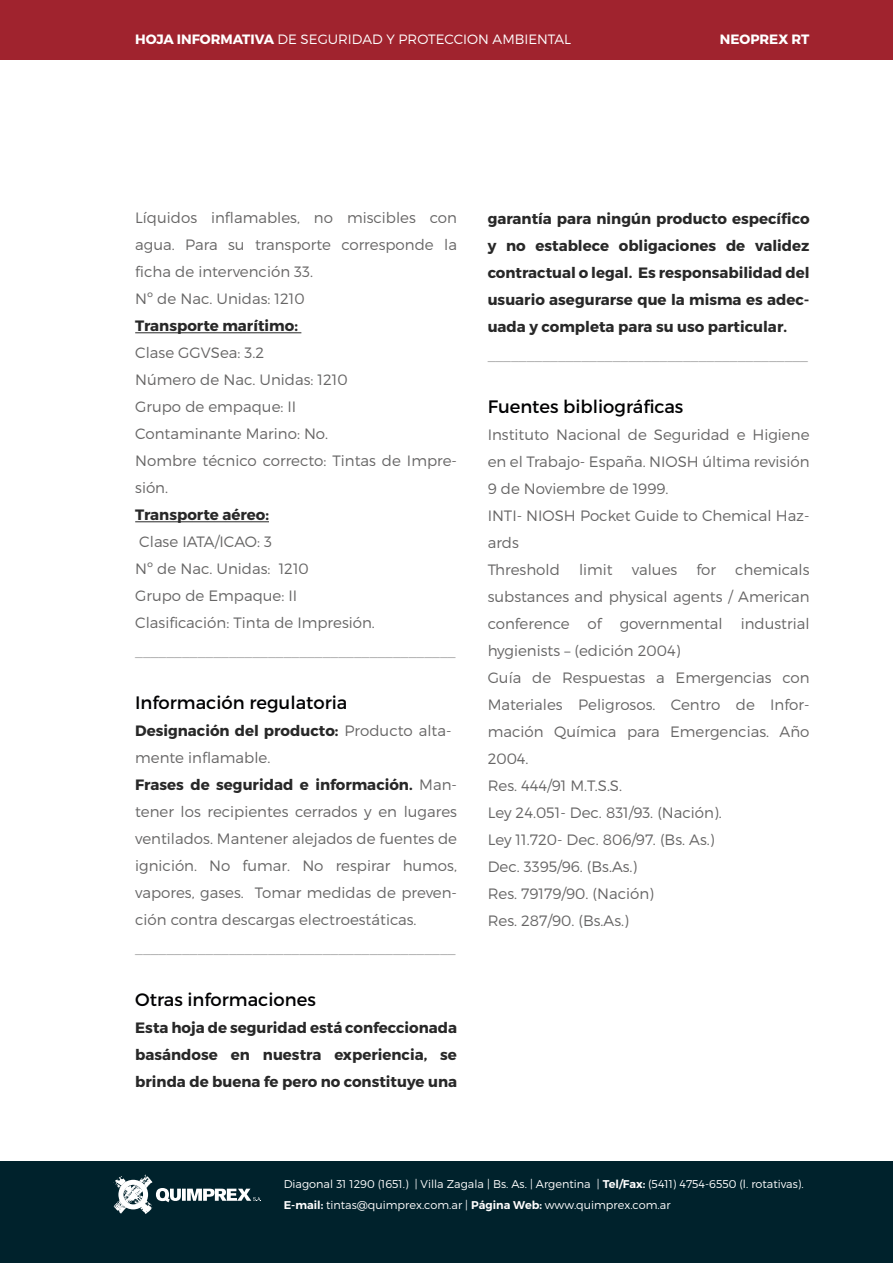
<style>
.page{position:relative;width:893px;height:1263px;background:#fff}
.page>*{position:absolute;margin:0;border:0;box-sizing:border-box;transform-origin:0 0}
.t1{font:18px "Montserrat";color:#010002}
.t2{font:300 15px/27px "Montserrat";color:#666565}
.t3{font:700 15px/27px "Montserrat";color:#282828;text-align:justify}
.t4{font:300 15px "Montserrat";color:#a0a0a0;scale:.94 1}
.t5{font:300 13.5px "Montserrat";color:#fff}
.t6{font:700 13.5px "Montserrat";color:#fff}
.t7{font:300 11.25px/21px "Montserrat";color:#fff}
.s1{font-weight:700}
.s2{font-weight:700;color:#282828}
.s3{font-weight:600}
</style>
<div class="page">
<div style="left:0;top:1162px;width:892px;height:101px;background:#00222c"></div>
<svg style="left:114px;top:1175px;width:147px;height:39px"></svg>
<div style="left:0;top:0;width:892px;height:60px;background:#a0232e"></div>
<hr style="left:135px;top:332px;width:166px;height:1px;background:#282828">
<hr style="left:135px;top:521px;width:134px;height:1px;background:#282828">
<p class="t5" style="left:135px;top:31px;width:437px"><span class="s1">HOJA INFORMATIVA</span> DE SEGURIDAD Y PROTECCION AMBIENTAL</p>
<p class="t6" style="left:719px;top:31px;width:91px">NEOPREX RT</p>
<p class="t2" style="left:135px;top:204px;width:323px">Líquidos inflamables, no miscibles con agua. Para su transporte corresponde la ficha de intervención 33.<br>Nº de Nac. Unidas: 1210</p>
<p class="t3" style="left:135px;top:313px;width:164px">Transporte marítimo:</p>
<p class="t2" style="left:135px;top:339px;width:323px">Clase GGVSea: 3.2<br>Número de Nac. Unidas: 1210<br>Grupo de empaque: II<br>Contaminante Marino: No.<br>Nombre técnico correcto: Tintas de Impre&shy;sión.</p>
<p class="t3" style="left:135px;top:502px;width:135px">Transporte aéreo:</p>
<p class="t2" style="left:135px;top:528px;width:241px">Clase IATA/ICAO: 3<br>Nº de Nac. Unidas: 1210<br>Grupo de Empaque: II<br>Clasificación: Tinta de Impresión.</p>
<p class="t4" style="left:135px;top:641px;width:342px">_________________________________________</p>
<p class="t1" style="left:135px;top:692px;width:214px">Información regulatoria</p>
<p class="t2" style="left:135px;top:717px;width:323px"><span class="s2">Designación del producto:</span> Producto alta&shy;mente inflamable.<br><span class="s2">Frases de seguridad e información.</span> Man&shy;tener los recipientes cerrados y en lugares ventilados. Mantener alejados de fuentes de ignición. No fumar. No respirar humos, vapores, gases. Tomar medidas de preven&shy;ción contra descargas electroestáticas.</p>
<p class="t4" style="left:135px;top:938px;width:342px">_________________________________________</p>
<p class="t1" style="left:135px;top:989px;width:182px">Otras informaciones</p>
<p class="t3" style="left:135px;top:1015px;width:323px">Esta hoja de seguridad está confeccionada basándose en nuestra experiencia, se brinda de buena fe pero no constituye una</p>
<p class="t3" style="left:487px;top:205px;width:323px">garantía para ningún producto específico y no establece obligaciones de validez contractual o legal. Es responsabilidad del usuario asegurarse que la misma es adec&shy;uada y completa para su uso particular.</p>
<p class="t4" style="left:487px;top:345px;width:342px">_________________________________________</p>
<p class="t1" style="left:487px;top:396px;width:197px">Fuentes bibliográficas</p>
<p class="t2" style="left:487px;top:421px;width:323px">Instituto Nacional de Seguridad e Higiene en el Trabajo- España. NIOSH última revisión<br>9 de Noviembre de 1999.<br>INTI- NIOSH Pocket Guide to Chemical Haz&shy;ards<br>Threshold</p>
<p class="t2" style="left:579px;top:556px;width:35px">limit</p>
<p class="t2" style="left:631px;top:556px;width:47px">values</p>
<p class="t2" style="left:696px;top:556px;width:21px">for</p>
<p class="t2" style="left:487px;top:556px;width:323px;text-indent:247px">chemicals substances and physical agents / American conference of governmental industrial hygienists – (edición 2004)<br>Guía de Respuestas a Emergencias con<br>Materiales Peligrosos. Centro de Infor&shy;mación Química para Emergencias. Año<br>2004.<br>Res. 444/91 M.T.S.S.<br>Ley 24.051- Dec. 831/93. (Nación).<br>Ley 11.720- Dec. 806/97. (Bs. As.)<br>Dec. 3395/96. (Bs.As.)<br>Res. 79179/90. (Nación)<br>Res. 287/90. (Bs.As.)</p>
<p class="t7" style="left:284px;top:1174px;width:521px">Diagonal 31 1290 (1651.) | Villa Zagala | Bs. As. | Argentina | <span class="s3">Tel/Fax:</span> (5411) 4754-6550 (l. rotativas).<br><span class="s3">E-mail:</span> tintas@quimprex.com.ar | <span class="s3">Página Web:</span> www.quimprex.com.ar</p>
</div>
